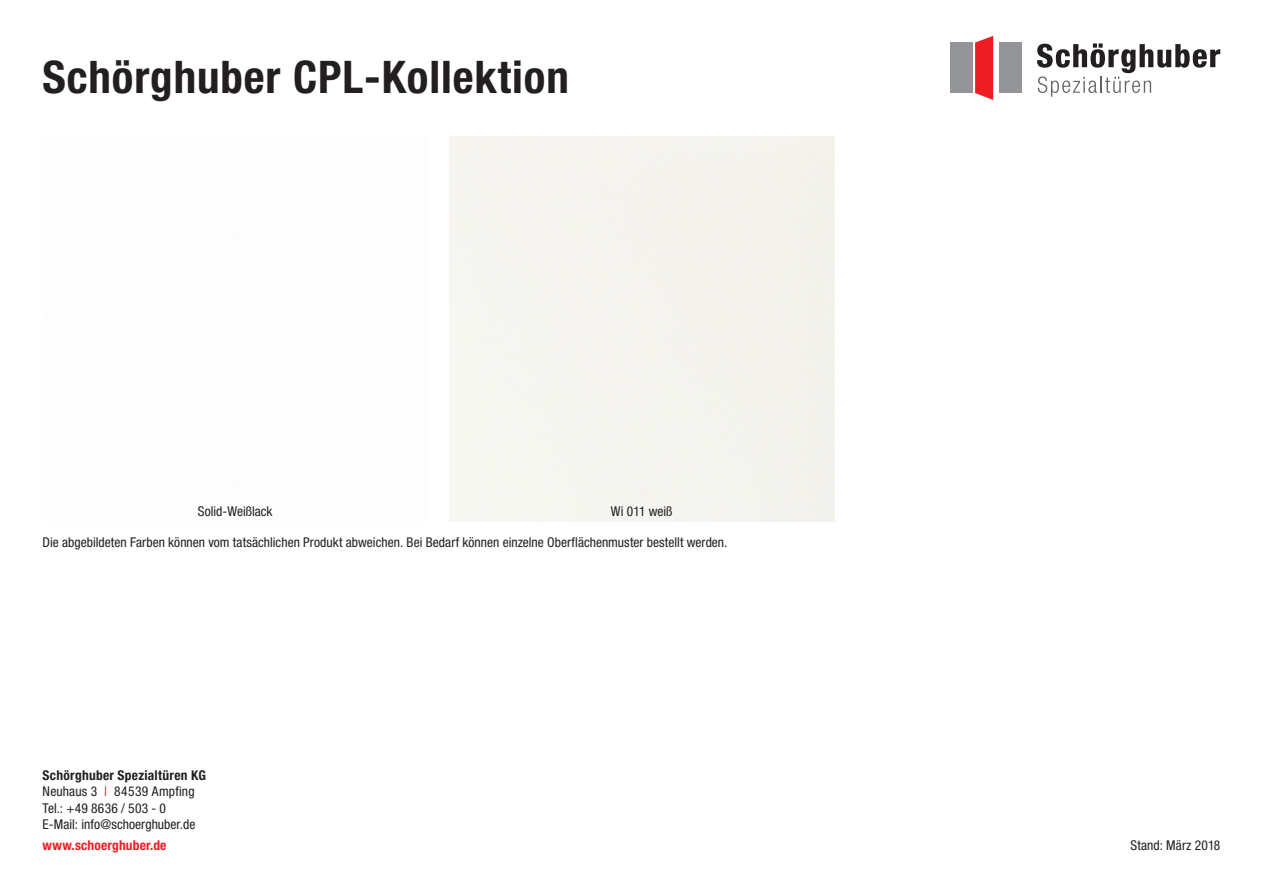
<style>
.page{position:relative;width:1263px;height:893px;background:#fff}
.page>*{position:absolute;margin:0;border:0;box-sizing:border-box;transform-origin:0 0}
.t1{font:700 condensed 45px "Helvetica Neue";letter-spacing:.02em;color:#231f20}
.t2{font:condensed 13.5px/16.5px "Helvetica Neue LT Std";letter-spacing:.005em;color:#231f20}
.t3{font:700 condensed 13.5px "Helvetica Neue LT Std";letter-spacing:.01em;color:#ee1d23}
.s1{font-weight:700}
.s2{color:#ee1d23}
</style>
<div class="page">
<div style="left:999px;top:43px;width:22px;height:50px;background:#939598"></div>
<svg style="left:975px;top:36px;width:18px;height:64px"></svg>
<svg style="left:1037px;top:43px;width:183px;height:54px"></svg>
<div style="left:950px;top:43px;width:23px;height:50px;background:#939598"></div>
<h1 class="t1" style="left:43px;top:49px;width:528px">Schörghuber CPL-Kollektion</h1>
<p class="t2" style="left:198px;top:503px;width:76px">Solid-Weißlack</p>
<p class="t2" style="left:611px;top:503px;width:63px">Wi 011 weiß</p>
<p class="t2" style="left:43px;top:534px;width:686px">Die abgebildeten Farben können vom tatsächlichen Produkt abweichen. Bei Bedarf können einzelne Oberflächenmuster bestellt werden.</p>
<p class="t2" style="left:43px;top:767px;width:165px"><span class="s1">Schörghuber Spezialtüren KG<br></span>Neuhaus 3 <span class="s2">|</span> 84539 Ampfing<br>Tel.: +49 8636 / 503 - 0<br>E-Mail: info@schoerghuber.de</p>
<p class="t3" style="left:43px;top:837px;width:126px">www.schoerghuber.de</p>
<p class="t2" style="left:1130px;top:837px;width:92px">Stand: März 2018</p>
</div>
